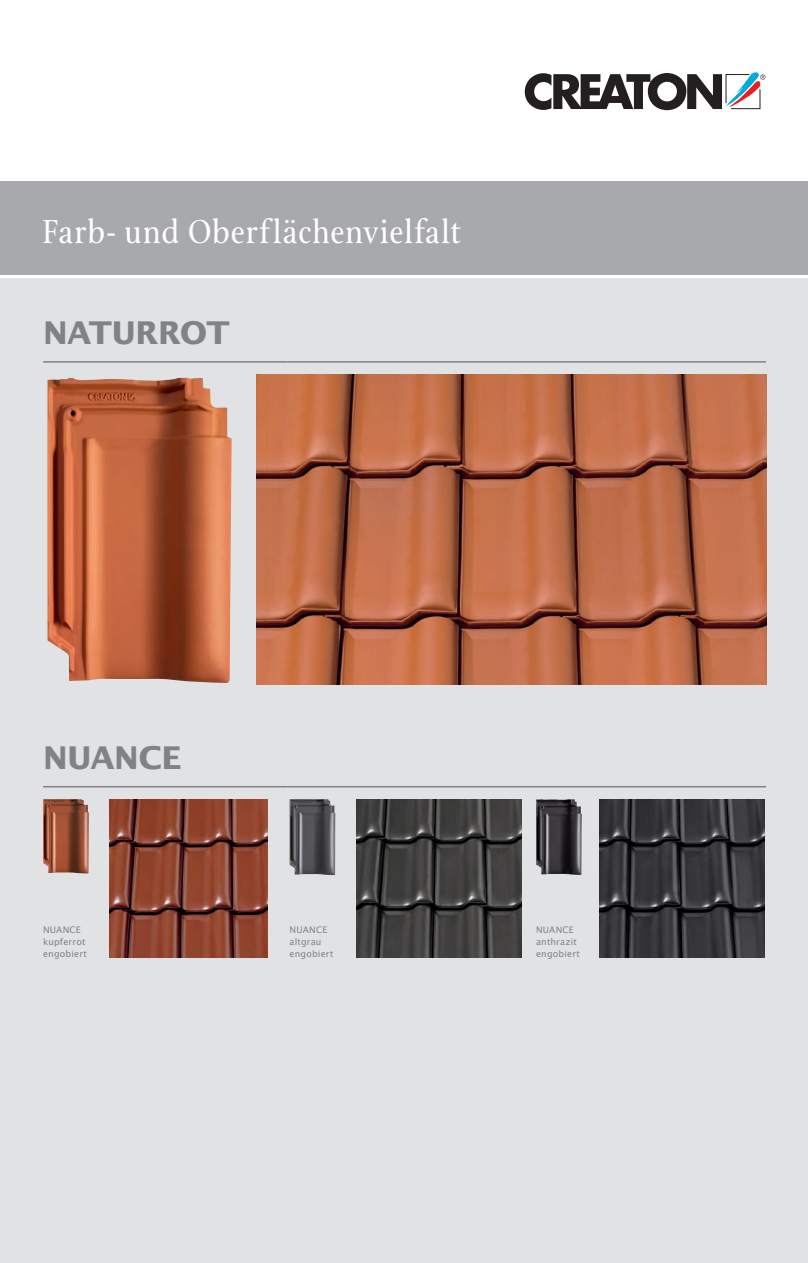
<style>
.page{position:relative;width:808px;height:1263px;background:#fff}
.page>*{position:absolute;margin:0;border:0;box-sizing:border-box;transform-origin:0 0}
.t1{font:36px "Stone Print Std";letter-spacing:.025em;color:#fff}
.t2{font:700 31.5px "Lucida San";letter-spacing:-.015em;color:#808285}
.t3{font:9px/12px "Lucida San Rom";letter-spacing:.02em;color:#808285}
</style>
<div class="page">
<div style="left:0;top:181px;width:808px;height:93px;background:#a8a9ad"></div>
<div style="left:0;top:279px;width:808px;height:984px;background:#e1e2e4"></div>
<svg style="left:525px;top:72px;width:240px;height:38px"></svg>
<img style="left:257px;top:374px;width:509px;height:311px">
<img style="left:48px;top:378px;width:184px;height:305px">
<hr style="left:43px;top:361px;width:245px;height:2px;background:#808285">
<hr style="left:288px;top:361px;width:246px;height:2px;background:#808285">
<hr style="left:534px;top:361px;width:232px;height:2px;background:#808285">
<img style="left:43px;top:799px;width:46px;height:74px">
<img style="left:110px;top:800px;width:157px;height:157px">
<img style="left:290px;top:799px;width:45px;height:76px">
<img style="left:356px;top:800px;width:165px;height:157px">
<img style="left:536px;top:799px;width:46px;height:76px">
<img style="left:599px;top:800px;width:165px;height:157px">
<hr style="left:43px;top:786px;width:245px;height:1px;background:#808285">
<hr style="left:288px;top:786px;width:246px;height:1px;background:#808285">
<hr style="left:534px;top:786px;width:232px;height:1px;background:#808285">
<h1 class="t1" style="left:43px;top:210px;width:420px">Farb- und Oberflächenvielfalt</h1>
<h2 class="t2" style="left:43px;top:312px;width:188px">NATURROT</h2>
<h2 class="t2" style="left:43px;top:737px;width:140px">NUANCE</h2>
<p class="t3" style="left:43px;top:924px;width:45px">NUANCE kupferrot engobiert</p>
<p class="t3" style="left:290px;top:924px;width:45px">NUANCE altgrau engobiert</p>
<p class="t3" style="left:536px;top:924px;width:45px">NUANCE anthrazit engobiert</p>
</div>
